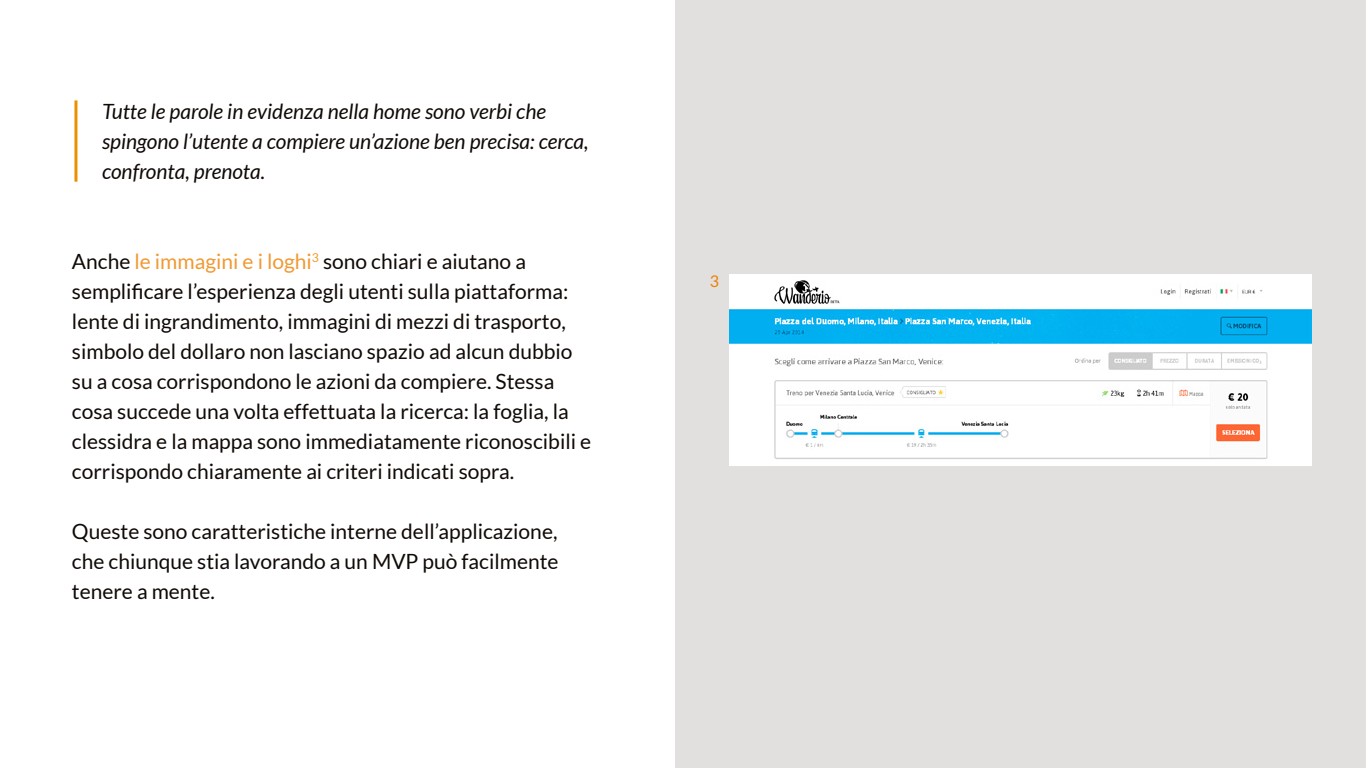
<style>
.page{position:relative;width:1366px;height:768px;background:#fff}
.page>*{position:absolute;margin:0;border:0;box-sizing:border-box;transform-origin:0 0}
.t1{font:21px/30px "Lato";color:#100906}
.t2{font:italic 21px/30px "Lato";color:#100906}
.t3{font:16px "Lato";color:#ed8000}
.s1{color:#f19933}
</style>
<div class="page">
<div style="left:675px;top:0;width:691px;height:768px;background:#e2e0df"></div>
<hr style="left:74px;top:100px;width:3px;height:82px;background:#ec9000">
<img style="left:729px;top:274px;width:583px;height:191px">
<p class="t2" style="left:102px;top:97px;width:488px">Tutte le parole in evidenza nella home sono verbi che spingono l’utente a compiere un’azione ben precisa: cerca, confronta, prenota.</p>
<p class="t1" style="left:72px;top:246px;width:521px">Anche <span class="s1">le immagini e i loghi</span><sup>3</sup> sono chiari e aiutano a semplificare l’esperienza degli utenti sulla piattaforma: lente di ingrandimento, immagini di mezzi di trasporto, simbolo del dollaro non lasciano spazio ad alcun dubbio su a cosa corrispondono le azioni da compiere. Stessa cosa succede una volta effettuata la ricerca: la foglia, la clessidra e la mappa sono immediatamente riconoscibili e corrispondo chiaramente ai criteri indicati sopra.</p>
<p class="t1" style="left:72px;top:516px;width:488px;text-align:justify">Queste sono caratteristiche interne dell’applicazione, che chiunque stia lavorando a un MVP può facilmente tenere a mente.</p>
<p class="t3" style="left:710px;top:273px;width:11px">3</p>
</div>
